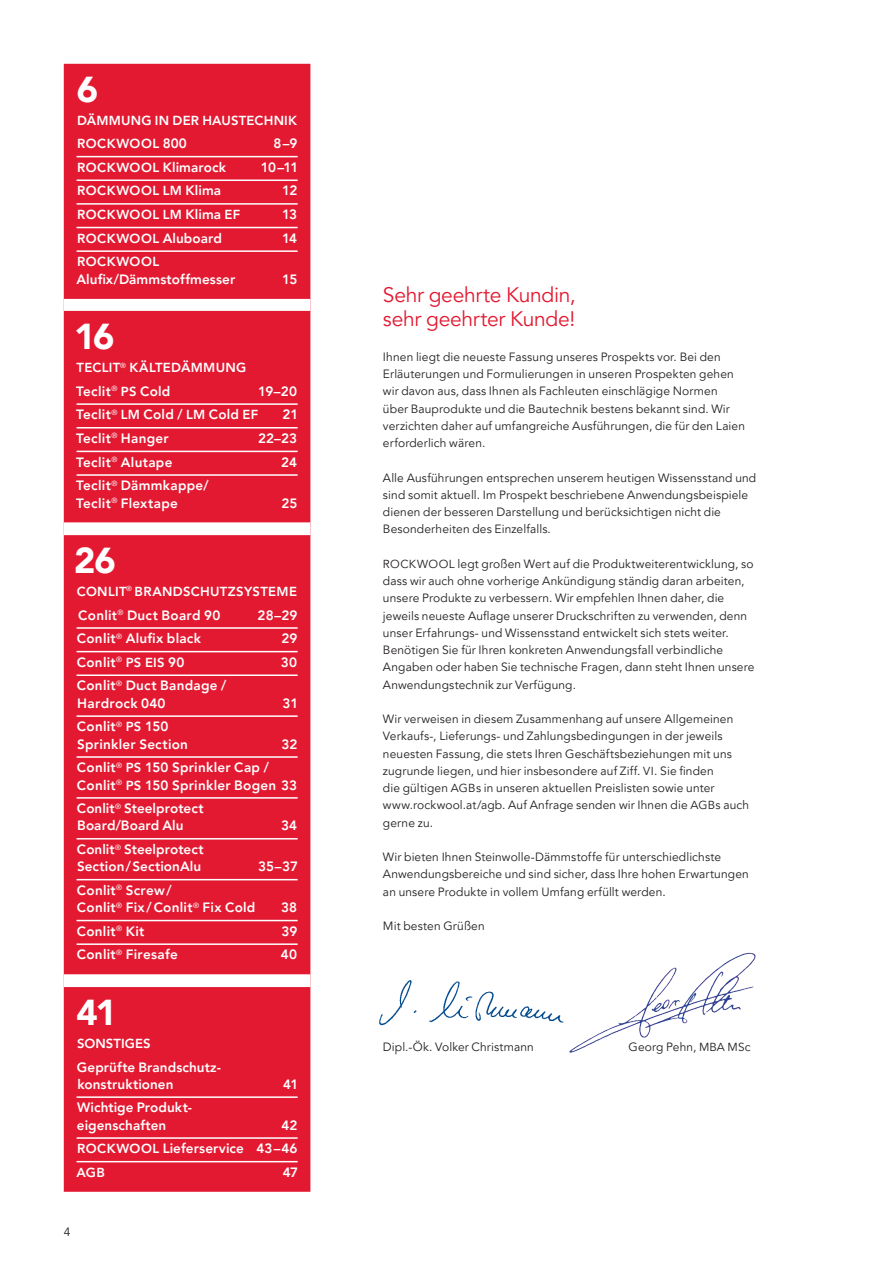
<style>
.page{position:relative;width:893px;height:1263px;background:#fff}
.page>*{position:absolute;margin:0;border:0;box-sizing:border-box;transform-origin:0 0}
.t1{font:900 36px "Avenir LT Pro";color:#fff}
.t2{font:21px/24px "Avenir LT Pro";letter-spacing:-.01em;color:#e21931}
.t3{font:800 13.5px/17.2px "Avenir LT Pro";letter-spacing:.02em;color:#fff}
.t4{font:800 13.05px/23.5px "Avenir LT Pro";letter-spacing:.025em;color:#fff}
.t5{font:800 13.05px "Avenir LT Pro";letter-spacing:.005em;color:#fff}
.t6{font:12px/17.2px "Avenir LT Pro";letter-spacing:.01em;color:#231f20}
.s1{font-size:13.5px}
.s2{font-size:13.05px}
.s3{font-size:11.7px}
</style>
<div class="page">
<img style="left:569px;top:952px;width:187px;height:101px">
<div style="left:64px;top:64px;width:246px;height:1128px;background:#e21931"></div>
<div style="left:64px;top:522px;width:246px;height:13px;background:#fff"></div>
<div style="left:64px;top:974px;width:246px;height:13px;background:#fff"></div>
<div style="left:64px;top:299px;width:246px;height:12px;background:#fff"></div>
<hr style="left:77px;top:156px;width:221px;height:1px;background:#fff">
<hr style="left:77px;top:179px;width:221px;height:2px;background:#fff">
<hr style="left:77px;top:203px;width:221px;height:2px;background:#fff">
<hr style="left:77px;top:227px;width:221px;height:1px;background:#fff">
<hr style="left:77px;top:250px;width:221px;height:2px;background:#fff">
<hr style="left:77px;top:403px;width:221px;height:2px;background:#fff">
<hr style="left:77px;top:427px;width:221px;height:1px;background:#fff">
<hr style="left:77px;top:451px;width:221px;height:1px;background:#fff">
<hr style="left:77px;top:474px;width:221px;height:2px;background:#fff">
<hr style="left:77px;top:627px;width:221px;height:2px;background:#fff">
<hr style="left:77px;top:651px;width:221px;height:1px;background:#fff">
<hr style="left:77px;top:674px;width:221px;height:2px;background:#fff">
<hr style="left:77px;top:715px;width:221px;height:2px;background:#fff">
<hr style="left:77px;top:756px;width:221px;height:2px;background:#fff">
<hr style="left:77px;top:797px;width:221px;height:2px;background:#fff">
<hr style="left:77px;top:838px;width:221px;height:1px;background:#fff">
<hr style="left:77px;top:879px;width:221px;height:1px;background:#fff">
<hr style="left:77px;top:920px;width:221px;height:1px;background:#fff">
<hr style="left:77px;top:943px;width:221px;height:2px;background:#fff">
<hr style="left:77px;top:1096px;width:221px;height:2px;background:#fff">
<hr style="left:77px;top:1137px;width:221px;height:2px;background:#fff">
<hr style="left:77px;top:1161px;width:221px;height:1px;background:#fff">
<img style="left:379px;top:980px;width:185px;height:46px">
<h1 class="t1" style="left:77px;top:67px;width:23px">6</h1>
<p class="t4" style="left:77px;top:108px;width:221px">DÄMMUNG IN DER HAUSTECHNIK<br>ROCKWOOL <span class="s1">800</span></p>
<p class="t3" style="left:273px;top:135px;width:26px">8–9</p>
<p class="t3" style="left:77px;top:159px;width:150px"><span class="s2">ROCKWOOL</span> Klimarock</p>
<p class="t3" style="left:261px;top:159px;width:39px">10–11</p>
<p class="t4" style="left:77px;top:179px;width:145px">ROCKWOOL LM <span class="s1">Klima</span></p>
<p class="t3" style="left:282px;top:182px;width:17px">12</p>
<p class="t4" style="left:77px;top:203px;width:165px">ROCKWOOL LM <span class="s1">Klima</span> EF</p>
<p class="t3" style="left:282px;top:206px;width:17px">13</p>
<p class="t4" style="left:77px;top:227px;width:146px">ROCKWOOL <span class="s1">Aluboard</span></p>
<p class="t3" style="left:282px;top:229px;width:17px">14</p>
<p class="t4" style="left:77px;top:250px;width:83px">ROCKWOOL</p>
<p class="t3" style="left:76px;top:270px;width:160px">Alufix/Dämmstoffmesser</p>
<p class="t3" style="left:282px;top:270px;width:17px">15</p>
<h1 class="t1" style="left:74px;top:315px;width:42px">16</h1>
<p class="t4" style="left:77px;top:356px;width:171px">TECLIT<sup>®</sup> KÄLTEDÄMMUNG</p>
<p class="t3" style="left:76px;top:382px;width:96px">Teclit<sup>®</sup> <span class="s2">PS</span> Cold</p>
<p class="t3" style="left:76px;top:379px;width:222px;line-height:23.7px;text-indent:182px">19–20<br>Teclit<sup>®</sup> <span class="s2">LM</span> Cold / <span class="s2">LM</span> Cold <span class="s2">EF</span></p>
<p class="t3" style="left:282px;top:406px;width:17px">21</p>
<p class="t3" style="left:76px;top:430px;width:94px">Teclit<sup>®</sup> Hanger</p>
<p class="t3" style="left:258px;top:430px;width:41px">22–23</p>
<p class="t3" style="left:76px;top:453px;width:98px">Teclit<sup>®</sup> Alutape</p>
<p class="t3" style="left:281px;top:453px;width:17px">24</p>
<p class="t3" style="left:76px;top:477px;width:134px">Teclit<sup>®</sup> Dämmkappe/<br>Teclit<sup>®</sup> Flextape</p>
<p class="t3" style="left:281px;top:494px;width:18px">25</p>
<h1 class="t1" style="left:74px;top:539px;width:43px">26</h1>
<p class="t4" style="left:77px;top:580px;width:222px">CONLIT<sup>®</sup> BRANDSCHUTZSYSTEME</p>
<p class="t3" style="left:78px;top:606px;width:144px">Conlit<sup>®</sup> Duct Board 90</p>
<p class="t3" style="left:258px;top:606px;width:41px">28–29</p>
<p class="t3" style="left:77px;top:630px;width:126px">Conlit<sup>®</sup> Alufix black</p>
<p class="t3" style="left:281px;top:630px;width:18px">29</p>
<p class="t3" style="left:77px;top:654px;width:109px">Conlit<sup>®</sup> <span class="s2">PS EIS</span> 90</p>
<p class="t3" style="left:281px;top:654px;width:18px">30</p>
<p class="t3" style="left:77px;top:677px;width:151px">Conlit<sup>®</sup> Duct Bandage /<br>Hardrock 040</p>
<p class="t3" style="left:283px;top:694px;width:17px">31</p>
<p class="t3" style="left:77px;top:718px;width:113px">Conlit<sup>®</sup> <span class="s2">PS</span> 150<br>Sprinkler Section</p>
<p class="t3" style="left:281px;top:735px;width:17px">32</p>
<p class="t3" style="left:77px;top:759px;width:222px">Conlit<sup>®</sup> <span class="s2">PS</span> 150 Sprinkler Cap /<br>Conlit<sup>®</sup> <span class="s2">PS</span> 150 Sprinkler Bogen 33</p>
<p class="t3" style="left:77px;top:800px;width:128px">Conlit<sup>®</sup> Steelprotect<br>Board/Board Alu</p>
<p class="t3" style="left:281px;top:817px;width:18px">34</p>
<p class="t3" style="left:77px;top:841px;width:128px">Conlit<sup>®</sup> Steelprotect<br>Section/SectionAlu</p>
<p class="t3" style="left:258px;top:858px;width:41px">35–37</p>
<p class="t3" style="left:77px;top:882px;width:180px">Conlit<sup>®</sup> Screw/<br>Conlit<sup>®</sup> Fix /Conlit<sup>®</sup> Fix Cold</p>
<p class="t3" style="left:281px;top:899px;width:18px">38</p>
<p class="t3" style="left:77px;top:922px;width:69px">Conlit<sup>®</sup> Kit</p>
<p class="t3" style="left:282px;top:922px;width:17px">39</p>
<p class="t3" style="left:77px;top:946px;width:102px">Conlit<sup>®</sup> Firesafe</p>
<p class="t3" style="left:281px;top:946px;width:18px">40</p>
<h1 class="t1" style="left:76px;top:990px;width:42px">41</h1>
<p class="t5" style="left:77px;top:1035px;width:75px">SONSTIGES</p>
<p class="t3" style="left:77px;top:1058px;width:146px">Geprüfte Brandschutz&shy;konstruktionen</p>
<p class="t3" style="left:283px;top:1075px;width:17px">41</p>
<p class="t3" style="left:77px;top:1099px;width:117px">Wichtige Produkt&shy;eigenschaften</p>
<p class="t3" style="left:77px;top:1113px;width:222px;line-height:23.5px;text-align:right">42<br><span class="s2">ROCKWOOL</span> Lieferservice 43–46</p>
<p class="t4" style="left:76px;top:1161px;width:30px">AGB</p>
<p class="t3" style="left:283px;top:1164px;width:17px">47</p>
<p class="t6" style="left:64px;top:1223px;width:8px">4</p>
<h2 class="t2" style="left:383px;top:283px;width:194px">Sehr geehrte Kundin, sehr geehrter Kunde!</h2>
<p class="t6" style="left:383px;top:348px;width:364px">Ihnen liegt die neueste Fassung unseres Prospekts vor. Bei den Erläuterungen und Formulierungen in unseren Prospekten gehen wir davon aus, dass Ihnen als Fachleuten einschlägige Normen über Bauprodukte und die Bautechnik bestens bekannt sind. Wir verzichten daher auf umfangreiche Ausführungen, die für den Laien erforderlich wären.</p>
<p class="t6" style="left:383px;top:469px;width:375px">Alle Ausführungen entsprechen unserem heutigen Wissensstand und sind somit aktuell. Im Prospekt beschriebene Anwendungsbeispiele dienen der besseren Darstellung und berücksichtigen nicht die Besonderheiten des Einzelfalls.</p>
<p class="t6" style="left:383px;top:555px;width:373px"><span class="s3">ROCKWOOL</span> legt großen Wert auf die Produktweiterentwicklung, so dass wir auch ohne vorherige Ankündigung ständig daran arbeiten, unsere Produkte zu verbessern. Wir empfehlen Ihnen daher, die jeweils neueste Auflage unserer Druckschriften zu verwenden, denn unser Erfahrungs- und Wissensstand entwickelt sich stets weiter.<br>Benötigen Sie für Ihren konkreten Anwendungsfall verbindliche Angaben oder haben Sie technische Fragen, dann steht Ihnen unsere Anwendungstechnik zur Verfügung.</p>
<p class="t6" style="left:383px;top:710px;width:368px">Wir verweisen in diesem Zusammenhang auf unsere Allgemeinen Verkaufs-, Lieferungs- und Zahlungsbedingungen in der jeweils neuesten Fassung, die stets Ihren Geschäftsbeziehungen mit uns zugrunde liegen, und hier insbesondere auf Ziff. <span class="s3">VI</span>. Sie finden<br>die gültigen <span class="s3">AGB</span>s in unseren aktuellen Preislisten sowie unter www.rockwool.at/agb. Auf Anfrage senden wir Ihnen die <span class="s3">AGB</span>s auch gerne zu.</p>
<p class="t6" style="left:383px;top:849px;width:367px">Wir bieten Ihnen Steinwolle-Dämmstoffe für unterschiedlichste<br>Anwendungsbereiche und sind sicher, dass Ihre hohen Erwartungen an unsere Produkte in vollem Umfang erfüllt werden.</p>
<p class="t6" style="left:383px;top:918px;width:103px">Mit besten Grüßen</p>
<p class="t6" style="left:383px;top:1038px;width:152px">Dipl.-Ök. Volker Christmann</p>
<p class="t6" style="left:628px;top:1038px;width:123px">Georg Pehn, <span class="s3">MBA MS</span>c</p>
</div>
